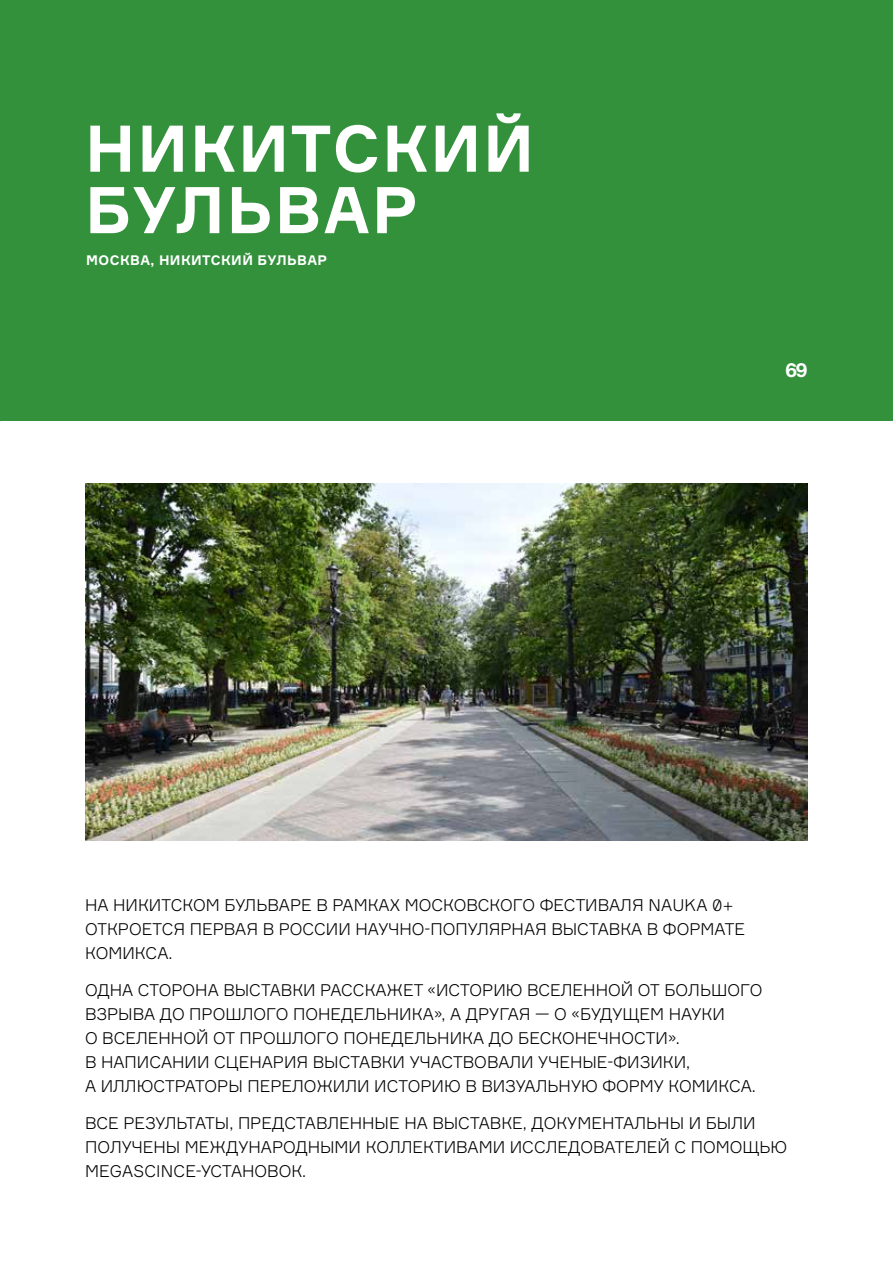
<style>
.page{position:relative;width:893px;height:1263px;background:#fff}
.page>*{position:absolute;margin:0;border:0;box-sizing:border-box;transform-origin:0 0}
.t1{font:700 64.5px/61.5px "Formular";letter-spacing:.03em;color:#fff}
.t2{font:700 19.5px "Formular";color:#fff}
.t3{font:300 16.5px/24px "Formular";color:#000}
.t4{font:700 13.5px "Formular";letter-spacing:.03em;color:#fff}
</style>
<div class="page">
<div style="left:0;top:0;width:893px;height:421px;background:#33913c"></div>
<img style="left:85px;top:484px;width:723px;height:357px">
<h1 class="t1" style="left:85px;top:117px;width:450px">НИКИТСКИЙ<br>БУЛЬВАР</h1>
<p class="t4" style="left:86px;top:252px;width:242px">МОСКВА, НИКИТСКИЙ БУЛЬВАР</p>
<p class="t2" style="left:785px;top:358px;width:24px">69</p>
<p class="t3" style="left:85px;top:893px;width:662px">НА НИКИТСКОМ БУЛЬВАРЕ В РАМКАХ МОСКОВСКОГО ФЕСТИВАЛЯ NAUKA 0+<br>ОТКРОЕТСЯ ПЕРВАЯ В РОССИИ НАУЧНО-ПОПУЛЯРНАЯ ВЫСТАВКА В ФОРМАТЕ<br>КОМИКСА.</p>
<p class="t3" style="left:85px;top:978px;width:679px">ОДНА СТОРОНА ВЫСТАВКИ РАССКАЖЕТ «ИСТОРИЮ ВСЕЛЕННОЙ ОТ БОЛЬШОГО ВЗРЫВА ДО ПРОШЛОГО ПОНЕДЕЛЬНИКА», А ДРУГАЯ — О «БУДУЩЕМ НАУКИ<br>О ВСЕЛЕННОЙ ОТ ПРОШЛОГО ПОНЕДЕЛЬНИКА ДО БЕСКОНЕЧНОСТИ».<br>В НАПИСАНИИ СЦЕНАРИЯ ВЫСТАВКИ УЧАСТВОВАЛИ УЧЕНЫЕ-ФИЗИКИ,<br>А ИЛЛЮСТРАТОРЫ ПЕРЕЛОЖИЛИ ИСТОРИЮ В ВИЗУАЛЬНУЮ ФОРМУ КОМИКСА.</p>
<p class="t3" style="left:85px;top:1110px;width:704px">ВСЕ РЕЗУЛЬТАТЫ, ПРЕДСТАВЛЕННЫЕ НА ВЫСТАВКЕ, ДОКУМЕНТАЛЬНЫ И БЫЛИ<br>ПОЛУЧЕНЫ МЕЖДУНАРОДНЫМИ КОЛЛЕКТИВАМИ ИССЛЕДОВАТЕЛЕЙ С ПОМОЩЬЮ<br>MEGASCINCE-УСТАНОВОК.</p>
</div>
